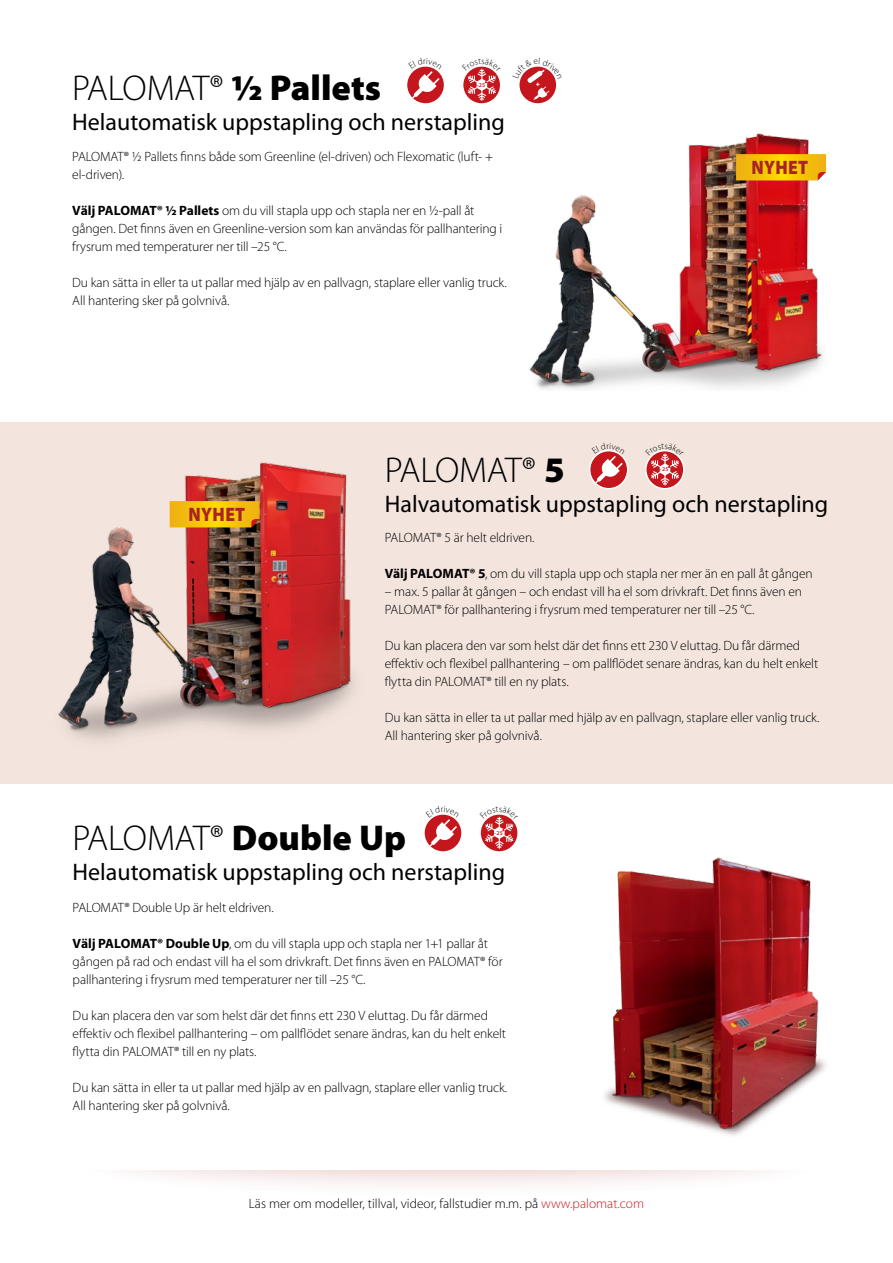
<style>
.page{position:relative;width:893px;height:1263px;background:#fff}
.page>*{position:absolute;margin:0;border:0;box-sizing:border-box;transform-origin:0 0}
.t1{font:300 36px "Myriad Pro";letter-spacing:-.025em;color:#000}
.t2{font:24px "Myriad Pro";color:#000}
.produktNyhed{font:900 19.5px "Myriad Pro";letter-spacing:.02em;color:#a92422;scale:.9 1}
.broedTekst{font:300 13.5px/18px "Myriad Pro";letter-spacing:-.01em;color:#000}
.t3{font:600 5.85px "Myriad Pro";color:#c4161c}
.s1{font-weight:900}
.s2{font-weight:700}
.s3{color:#ce171e}
</style>
<div class="page">
<div style="left:0;top:422px;width:893px;height:361px;background:#f3e5de"></div>
<div style="left:68px;top:1078px;width:765px;height:121px;background:#a92422;opacity:.75"></div>
<div style="left:36px;top:1080px;width:828px;height:89px;background:#fff"></div>
<img style="left:583px;top:857px;width:250px;height:279px">
<img style="left:529px;top:133px;width:298px;height:257px">
<img style="left:58px;top:462px;width:297px;height:279px">
<svg style="left:736px;top:154px;width:90px;height:26px;background:#f4c10b"></svg>
<svg style="left:170px;top:501px;width:90px;height:26px;background:#f1be08"></svg>
<svg style="left:407px;top:66px;width:37px;height:38px"></svg>
<svg style="left:589px;top:450px;width:39px;height:39px"></svg>
<svg style="left:424px;top:814px;width:38px;height:38px"></svg>
<svg style="left:519px;top:66px;width:38px;height:38px"></svg>
<svg style="left:463px;top:66px;width:37px;height:38px"></svg>
<svg style="left:645px;top:450px;width:40px;height:39px"></svg>
<svg style="left:480px;top:814px;width:38px;height:38px"></svg>
<p class="t1" style="left:72px;top:69px;width:310px">PALOMAT® <span class="s1">½ Pallets</span></p>
<p class="t2" style="left:72px;top:108px;width:434px">Helautomatisk uppstapling och nerstapling</p>
<p class="broedTekst" style="left:72px;top:148px;width:422px">PALOMAT® ½ Pallets finns både som Greenline (el-driven) och Flexomatic (luft- + el-driven).</p>
<p class="broedTekst" style="left:72px;top:202px;width:432px"><span class="s2">Välj PALOMAT® ½ Pallets</span> om du vill stapla upp och stapla ner en ½-pall åt gången. Det finns även en Greenline-version som kan användas för pallhantering i frysrum med temperaturer ner till –25 °C.</p>
<p class="broedTekst" style="left:72px;top:274px;width:436px">Du kan sätta in eller ta ut pallar med hjälp av en pallvagn, staplare eller vanlig truck.<br>All hantering sker på golvnivå.</p>
<p class="t3" style="left:477px;top:81px;width:10px">-25</p>
<p class="produktNyhed" style="left:751px;top:157px;width:65px">NYHET</p>
<p class="produktNyhed" style="left:188px;top:504px;width:65px">NYHET</p>
<p class="t1" style="left:385px;top:450px;width:181px">PALOMAT® <span class="s1">5</span></p>
<p class="t2" style="left:385px;top:489px;width:445px">Halvautomatisk uppstapling och nerstapling</p>
<p class="t3" style="left:660px;top:466px;width:10px">-25</p>
<p class="broedTekst" style="left:385px;top:528px;width:151px">PALOMAT® 5 är helt eldriven.</p>
<p class="broedTekst" style="left:385px;top:564px;width:429px"><span class="s2">Välj PALOMAT® 5</span>, om du vill stapla upp och stapla ner mer än en pall åt gången</p>
<p class="broedTekst" style="left:385px;top:582px;width:419px">– max. 5 pallar åt gången – och endast vill ha el som drivkraft. Det finns även en<br>PALOMAT® för pallhantering i frysrum med temperaturer ner till –25 °C.</p>
<p class="broedTekst" style="left:385px;top:636px;width:435px">Du kan placera den var som helst där det finns ett 230 V eluttag. Du får därmed effektiv och flexibel pallhantering – om pallflödet senare ändras, kan du helt enkelt flytta din PALOMAT® till en ny plats.</p>
<p class="broedTekst" style="left:385px;top:708px;width:436px">Du kan sätta in eller ta ut pallar med hjälp av en pallvagn, staplare eller vanlig truck.<br>All hantering sker på golvnivå.</p>
<p class="t1" style="left:73px;top:818px;width:335px">PALOMAT® <span class="s1">Double Up</span></p>
<p class="t2" style="left:73px;top:857px;width:434px">Helautomatisk uppstapling och nerstapling</p>
<p class="broedTekst" style="left:73px;top:898px;width:203px">PALOMAT® Double Up är helt eldriven.</p>
<p class="broedTekst" style="left:73px;top:934px;width:431px"><span class="s2">Välj PALOMAT® Double Up</span>, om du vill stapla upp och stapla ner 1+1 pallar åt gången på rad och endast vill ha el som drivkraft. Det finns även en PALOMAT® för pallhantering i frysrum med temperaturer ner till –25 °C.</p>
<p class="broedTekst" style="left:73px;top:1006px;width:435px">Du kan placera den var som helst där det finns ett 230 V eluttag. Du får därmed effektiv och flexibel pallhantering – om pallflödet senare ändras, kan du helt enkelt flytta din PALOMAT® till en ny plats.</p>
<p class="broedTekst" style="left:73px;top:1078px;width:436px">Du kan sätta in eller ta ut pallar med hjälp av en pallvagn, staplare eller vanlig truck.<br>All hantering sker på golvnivå.</p>
<p class="t3" style="left:494px;top:829px;width:10px">-25</p>
<p class="broedTekst" style="left:249px;top:1194px;width:397px">Läs mer om modeller, tillval, videor, fallstudier m.m. på <span class="s3">www.palomat.com</span></p>
</div>
